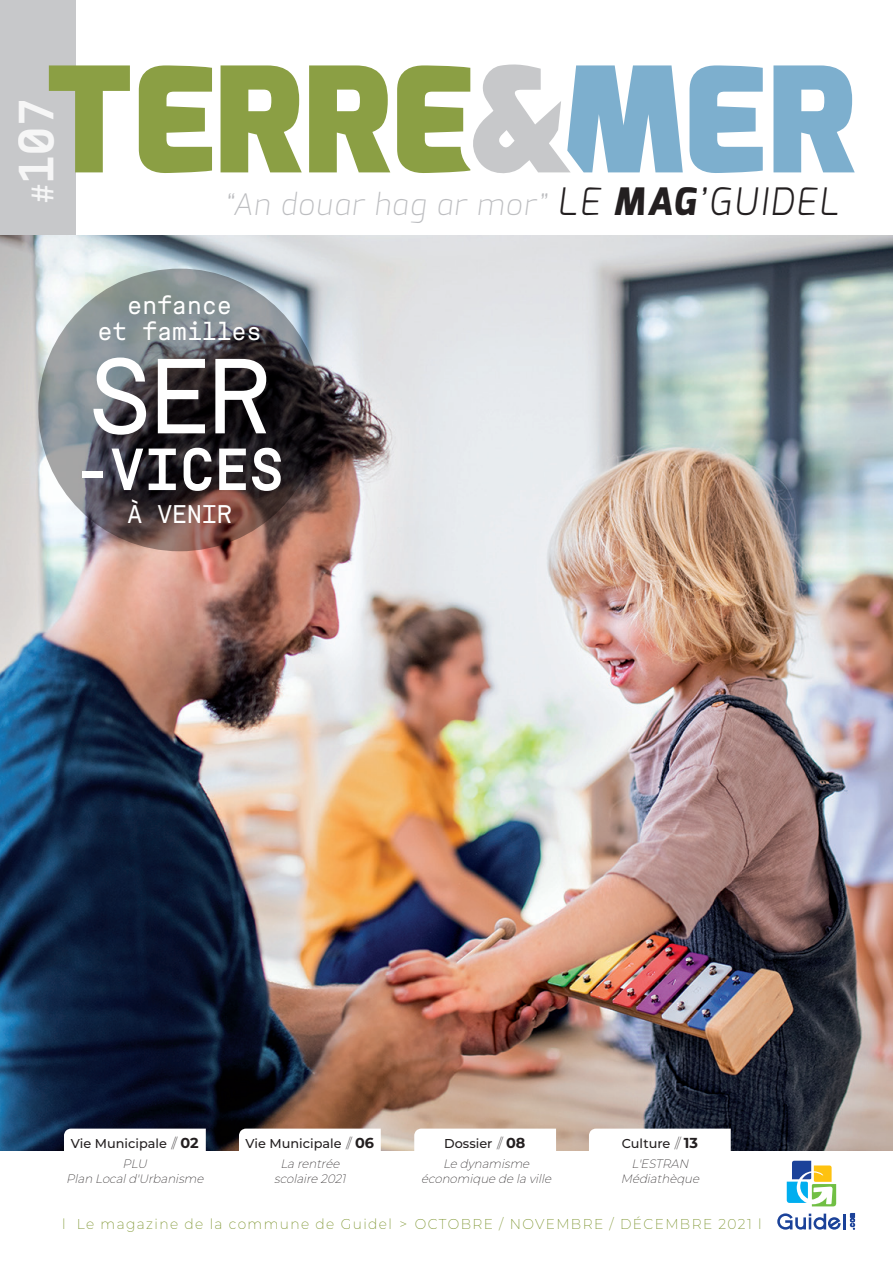
<style>
.page{position:relative;width:893px;height:1263px;background:#fff}
.page>*{position:absolute;margin:0;border:0;box-sizing:border-box;transform-origin:0 0}
.t1{font:105px "ASM";color:#fff}
.t2{font:700 58.5px "ASM";color:#fff;scale:.96 1}
.t3{font:700 48.75px "ASM";color:#fff}
.t4{font:italic 200 29.55px "Exo";letter-spacing:.06em;color:#bcbdc0}
.t5{font:25.2px/25.3px "ASM";letter-spacing:-.02em;color:#fff;text-align:center}
.t6{font:200 14.25px "Montserrat";letter-spacing:.1em;color:#738c1f}
.t7{font:500 12.9px "Montserrat";color:#231f20}
.t8{font:italic 200 12.15px/15px "Montserrat";color:#231f20;text-align:center}
.s1{font-weight:400;font-size:31.35px}
.s2{font-weight:300;font-size:37.8px;color:#231f20}
.s3{font-weight:800;font-size:37.8px;color:#231f20}
.s4{font-weight:200;font-size:13.5px}
.s5{font-weight:700;font-size:14.4px}
</style>
<div class="page">
<div style="left:0;top:0;width:75px;height:238px;background:#c7c8ca"></div>
<svg style="left:49px;top:65px;width:81px;height:107px"></svg>
<svg style="left:139px;top:65px;width:73px;height:108px"></svg>
<svg style="left:221px;top:65px;width:81px;height:107px"></svg>
<svg style="left:309px;top:65px;width:81px;height:107px"></svg>
<svg style="left:397px;top:64px;width:458px;height:110px"></svg>
<img style="left:0;top:236px;width:893px;height:915px">
<svg style="left:64px;top:1128px;width:142px;height:23px"></svg>
<svg style="left:239px;top:1128px;width:142px;height:23px"></svg>
<svg style="left:414px;top:1128px;width:142px;height:23px"></svg>
<svg style="left:589px;top:1128px;width:142px;height:23px"></svg>
<svg style="left:787px;top:1161px;width:49px;height:45px"></svg>
<svg style="left:777px;top:1213px;width:78px;height:16px"></svg>
<svg style="left:38px;top:269px;width:283px;height:282px;background:#535053"></svg>
<h3 class="t3" style="left:5px;top:203px;width:107px;rotate:-90deg"><span class="s1">#</span>107</h3>
<h3 class="t4" style="left:224px;top:185px;width:616px">“An douar hag ar mor” <span class="s2">LE</span> <span class="s3">MAG</span><span class="s2">’GUIDEL</span></h3>
<h3 class="t5" style="left:97px;top:292px;width:166px">enfance<br>et familles</h3>
<h1 class="t1" style="left:87px;top:331px;width:186px">SER</h1>
<h2 class="t2" style="left:75px;top:432px;width:219px">-VICES</h2>
<h3 class="t5" style="left:127px;top:501px;width:106px">À VENIR</h3>
<p class="t7" style="left:71px;top:1135px;width:129px">Vie Municipale <span class="s4">//</span> <span class="s5">02</span></p>
<p class="t8" style="left:66px;top:1155px;width:142px">PLU<br>Plan Locald'Urbanisme</p>
<p class="t7" style="left:246px;top:1134px;width:130px">Vie Municipale <span class="s4">//</span> <span class="s5">06</span></p>
<p class="t8" style="left:274px;top:1155px;width:76px">La rentrée scolaire 2021</p>
<p class="t7" style="left:444px;top:1134px;width:83px">Dossier <span class="s4">//</span> <span class="s5">08</span></p>
<p class="t8" style="left:421px;top:1155px;width:135px">Le dynamisme économique de la ville</p>
<p class="t7" style="left:622px;top:1135px;width:78px">Culture <span class="s4">//</span> <span class="s5">13</span></p>
<p class="t8" style="left:621px;top:1155px;width:83px">L'ESTRAN<br>Médiathèque</p>
<p class="t6" style="left:62px;top:1214px;width:701px">l Le magazine de la commune de Guidel &gt; OCTOBRE / NOVEMBRE / DÉCEMBRE 2021 l</p>
</div>
